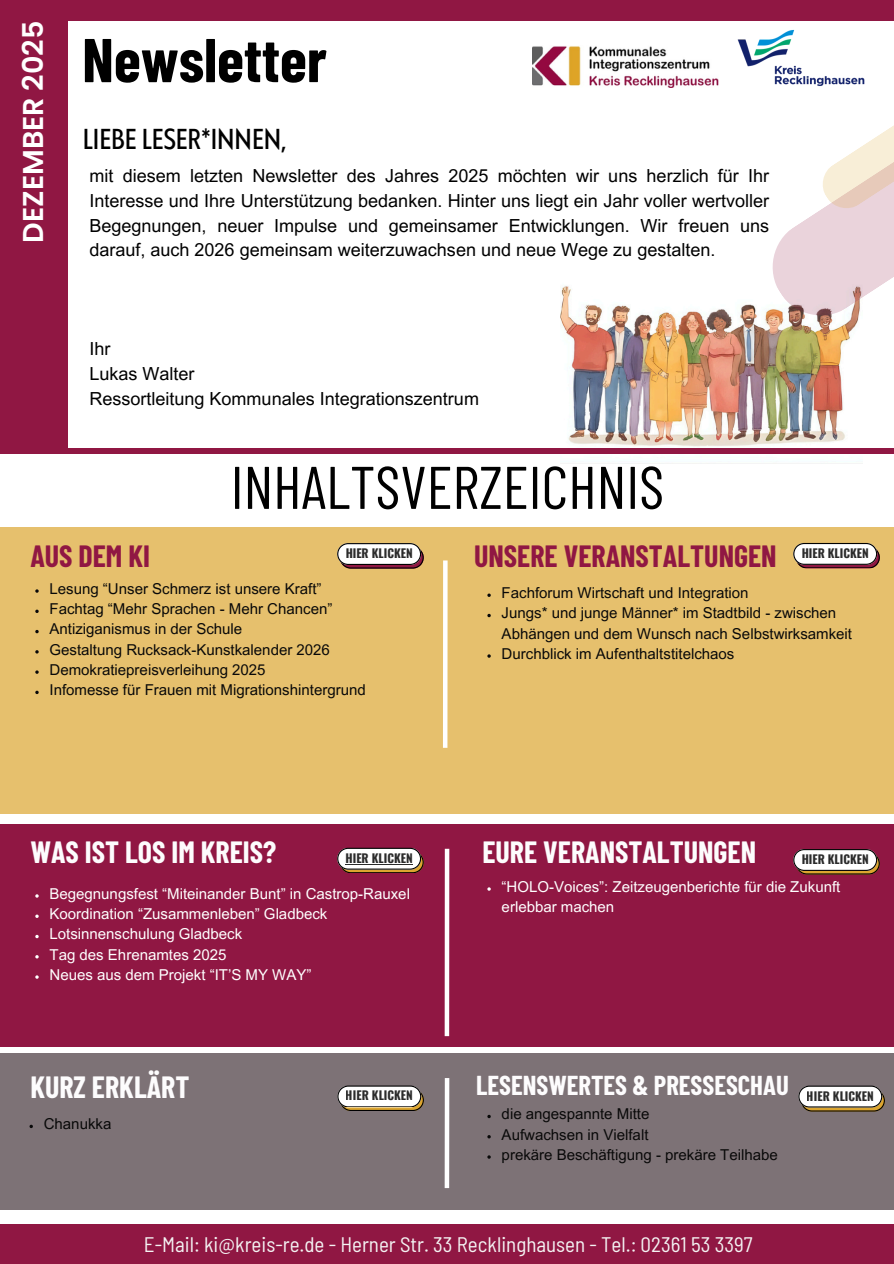
<style>
.page{position:relative;width:894px;height:1264px;background:#fff}
.page>*{position:absolute;margin:0;border:0;box-sizing:border-box;transform-origin:0 0}
.t1{font:700 61.8px "Barlow Condensed";color:#000}
.t2{font:60px "Barlow Condensed";color:#000}
.t3{font:700 30px "Barlow Condensed";color:#fdfcfd}
.t4{font:700 30px "Barlow Condensed";color:#901743}
.t5{font:600 28.65px "Poppins";color:#fff}
.t6{font:27px "Klein Condensed";color:#000}
.t7{font:700 26.7px "Barlow Condensed";color:#fdfcfd}
.t8{font:semi-condensed 21px "Barlow";color:#f4f3f3}
.t9{font:18px/24.8px "Arial MT Pro";color:#000;text-align:justify}
.t10{font:15px/20.2px "Arial MT Pro";color:#090909}
.t11{font:15px/20.2px "Arial MT Pro";color:#fff}
.t12{font:700 11.85px "Oswald";color:#2b2b2b}
</style>
<div class="page">
<div style="left:0;top:0;width:67px;height:452px;background:#901743"></div>
<img style="left:560px;top:286px;width:298px;height:178px">
<svg style="left:765px;top:126px;width:128px;height:196px"></svg>
<div style="left:0;top:0;width:893px;height:21px;background:#901743"></div>
<img style="left:532px;top:46px;width:186px;height:41px">
<div style="left:0;top:1224px;width:893px;height:39px;background:#901743"></div>
<div style="left:0;top:448px;width:893px;height:6px;background:#901743"></div>
<div style="left:0;top:527px;width:893px;height:286px;background:#e6c06d"></div>
<svg style="left:793px;top:543px;width:86px;height:25px;background:#d1c3c3"></svg>
<div style="left:0;top:824px;width:893px;height:222px;background:#901743"></div>
<svg style="left:346px;top:872px;width:72px;height:1px"></svg>
<svg style="left:337px;top:847px;width:86px;height:25px;background:#cebeb8"></svg>
<hr style="left:345px;top:863px;width:67px;height:1px;background:#2b2b2b">
<svg style="left:793px;top:849px;width:86px;height:25px;background:#d3c7be"></svg>
<div style="left:0;top:1053px;width:893px;height:156px;background:#7d7276"></div>
<svg style="left:346px;top:1110px;width:72px;height:1px"></svg>
<svg style="left:337px;top:1085px;width:87px;height:25px;background:#d6d0c5"></svg>
<svg style="left:337px;top:543px;width:86px;height:25px;background:#d1c3c3"></svg>
<svg style="left:798px;top:1085px;width:86px;height:26px;background:#d1cabe"></svg>
<hr style="left:443px;top:560px;width:4px;height:187px;background:#fff">
<div style="left:444px;top:848px;width:5px;height:188px;background:#fff"></div>
<div style="left:444px;top:1078px;width:5px;height:110px;background:#fff"></div>
<img style="left:737px;top:29px;width:128px;height:57px">
<svg style="left:35px;top:589px;width:4px;height:3px"></svg>
<svg style="left:35px;top:609px;width:4px;height:4px"></svg>
<svg style="left:35px;top:630px;width:4px;height:3px"></svg>
<svg style="left:35px;top:650px;width:4px;height:3px"></svg>
<svg style="left:35px;top:690px;width:4px;height:4px"></svg>
<svg style="left:35px;top:894px;width:4px;height:3px"></svg>
<svg style="left:35px;top:914px;width:4px;height:4px"></svg>
<svg style="left:35px;top:934px;width:4px;height:4px"></svg>
<svg style="left:35px;top:955px;width:4px;height:3px"></svg>
<h3 class="t5" style="left:13px;top:242px;width:223px;rotate:-90deg">DEZEMBER 2025</h3>
<h1 class="t1" style="left:82px;top:20px;width:246px">Newsletter</h1>
<h3 class="t6" style="left:83px;top:125px;width:205px">LIEBE LESER*INNEN,</h3>
<p class="t9" style="left:89px;top:165px;width:681px">mit diesem letzten Newsletter des Jahres 2025 möchten wir uns herzlich für Ihr Interesse und Ihre Unterstützung bedanken. Hinter uns liegt ein Jahr voller wertvoller Begegnungen, neuer Impulse und gemeinsamer Entwicklungen. Wir freuen uns darauf, auch 2026 gemeinsam weiterzuwachsen und neue Wege zu gestalten.</p>
<p class="t9" style="left:89px;top:339px;width:391px;text-align:left">Ihr<br>Lukas Walter<br>Ressortleitung Kommunales Integrationszentrum</p>
<h2 class="t2" style="left:231px;top:449px;width:435px">INHALTSVERZEICHNIS</h2>
<h3 class="t4" style="left:30px;top:536px;width:121px">AUS DEM KI</h3>
<h3 class="t4" style="left:474px;top:536px;width:304px">UNSERE VERANSTALTUNGEN</h3>
<p class="t10" style="left:501px;top:584px;width:352px">Fachforum Wirtschaft und Integration<br>Jungs* und junge Männer* im Stadtbild - zwischen Abhängen und dem Wunsch nach Selbstwirksamkeit Durchblick im Aufenthaltstitelchaos</p>
<p class="t12" style="left:801px;top:543px;width:69px">HIER KLICKEN</p>
<p class="t12" style="left:345px;top:544px;width:69px">HIER KLICKEN</p>
<p class="t10" style="left:50px;top:580px;width:317px">Lesung “Unser Schmerz ist unsere Kraft” Fachtag “Mehr Sprachen - Mehr Chancen” Antiziganismus in der Schule<br>Gestaltung Rucksack-Kunstkalender 2026<br>Demokratiepreisverleihung 2025<br>Infomesse für Frauen mit Migrationshintergrund</p>
<h3 class="t3" style="left:30px;top:832px;width:247px">WAS IST LOS IM KREIS?</h3>
<p class="t12" style="left:345px;top:848px;width:69px">HIER KLICKEN</p>
<h3 class="t3" style="left:482px;top:832px;width:275px">EURE VERANSTALTUNGEN</h3>
<p class="t12" style="left:801px;top:849px;width:69px">HIER KLICKEN</p>
<p class="t11" style="left:50px;top:885px;width:362px">Begegnungsfest “Miteinander Bunt” in Castrop-Rauxel Koordination “Zusammenleben” Gladbeck Lotsinnenschulung Gladbeck<br>Tag des Ehrenamtes 2025<br>Neues aus dem Projekt “IT’S MY WAY”</p>
<p class="t11" style="left:501px;top:878px;width:340px">“HOLO-Voices”: Zeitzeugenberichte für die Zukunft erlebbar machen</p>
<h3 class="t3" style="left:30px;top:1067px;width:160px">KURZ ERKLÄRT</h3>
<p class="t10" style="left:44px;top:1115px;width:69px">Chanukka</p>
<p class="t10" style="left:501px;top:1105px;width:277px">die angespannte Mitte<br>Aufwachsen in Vielfalt<br>prekäre Beschäftigung - prekäre Teilhabe</p>
<h3 class="t7" style="left:476px;top:1068px;width:314px">LESENSWERTES &amp; PRESSESCHAU</h3>
<p class="t12" style="left:345px;top:1086px;width:69px">HIER KLICKEN</p>
<p class="t12" style="left:806px;top:1086px;width:69px">HIER KLICKEN</p>
<h3 class="t8" style="left:144px;top:1230px;width:610px">E-Mail: ki@kreis-re.de - Herner Str. 33 Recklinghausen - Tel.: 02361 53 3397</h3>
</div>
